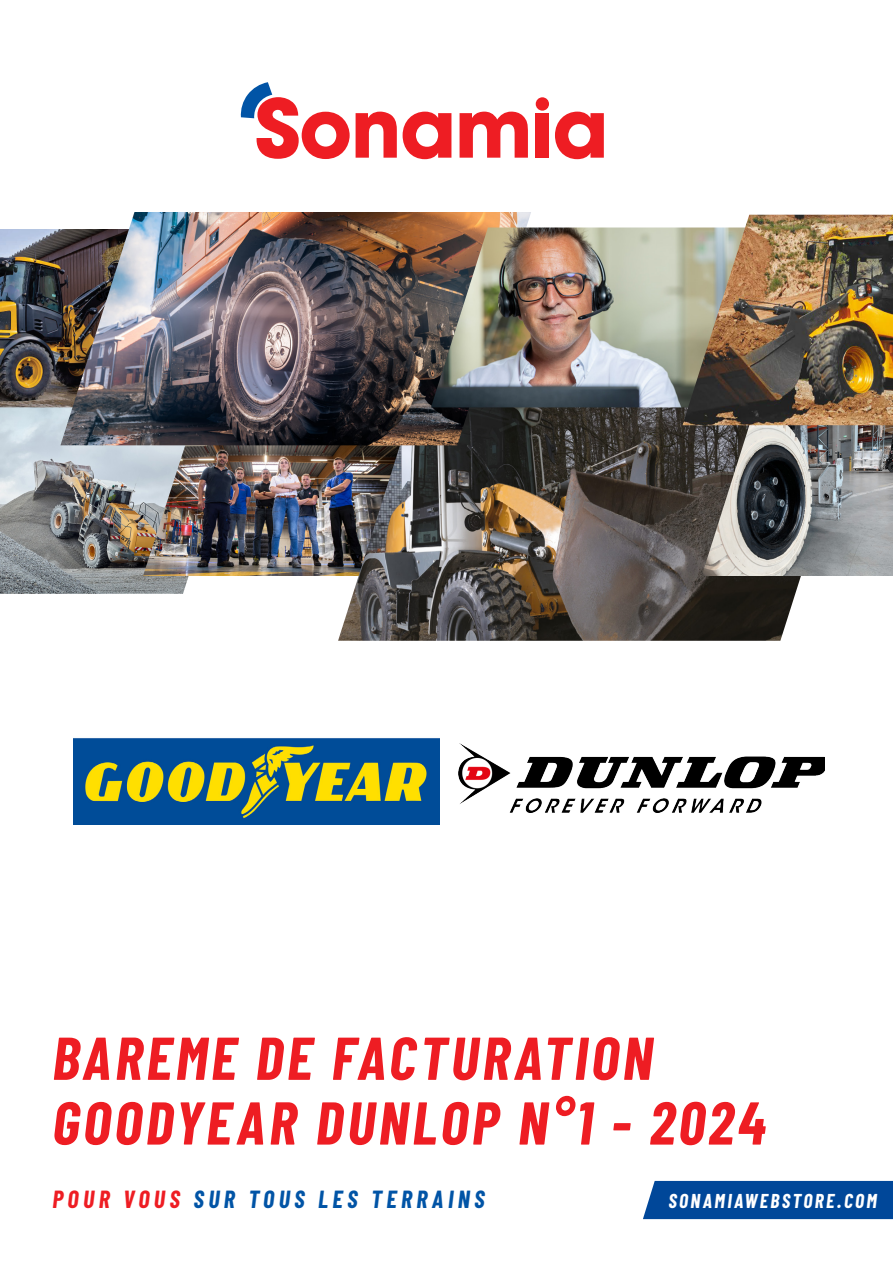
<style>
.page{position:relative;width:893px;height:1263px;background:#fff}
.page>*{position:absolute;margin:0;border:0;box-sizing:border-box;transform-origin:0 0}
.t1{font:italic 700 60.3px "Barlow Condensed";letter-spacing:.06em;color:#ee1d23}
.t2{font:italic 700 24.15px "Barlow Condensed";letter-spacing:.18em;color:#0154a6}
.t3{font:italic 700 19.65px "Barlow Condensed";letter-spacing:.12em;color:#fff}
.s1{color:#ee1d23}
</style>
<div class="page">
<img style="left:0;top:407px;width:189px;height:187px">
<img style="left:143px;top:445px;width:195px;height:131px">
<img style="left:338px;top:407px;width:463px;height:234px">
<img style="left:702px;top:425px;width:191px;height:151px">
<img style="left:0;top:229px;width:60px;height:178px">
<img style="left:60px;top:212px;width:471px;height:233px">
<img style="left:431px;top:227px;width:251px;height:180px">
<img style="left:682px;top:215px;width:211px;height:210px">
<svg style="left:356px;top:112px;width:41px;height:46px"></svg>
<svg style="left:403px;top:112px;width:48px;height:47px"></svg>
<svg style="left:460px;top:112px;width:68px;height:46px"></svg>
<div style="left:536px;top:113px;width:13px;height:45px;background:#ee1d23"></div>
<svg style="left:555px;top:112px;width:49px;height:47px"></svg>
<svg style="left:241px;top:82px;width:109px;height:77px"></svg>
<div style="left:536px;top:97px;width:13px;height:14px;background:#ee1d23;border-radius:50%"></div>
<div style="left:643px;top:1181px;width:250px;height:38px;background:#004799"></div>
<img style="left:73px;top:738px;width:366px;height:86px">
<img style="left:459px;top:743px;width:366px;height:69px">
<p class="t1" style="left:52px;top:1021px;width:602px">BAREME DE FACTURATION</p>
<p class="t1" style="left:52px;top:1085px;width:715px">GOODYEAR DUNLOP N°1 - 2024</p>
<p class="t2" style="left:52px;top:1184px;width:434px"><span class="s1">POUR VOUS</span> SUR TOUS LES TERRAINS</p>
<p class="t3" style="left:668px;top:1188px;width:210px">SONAMIAWEBSTORE.COM</p>
</div>
